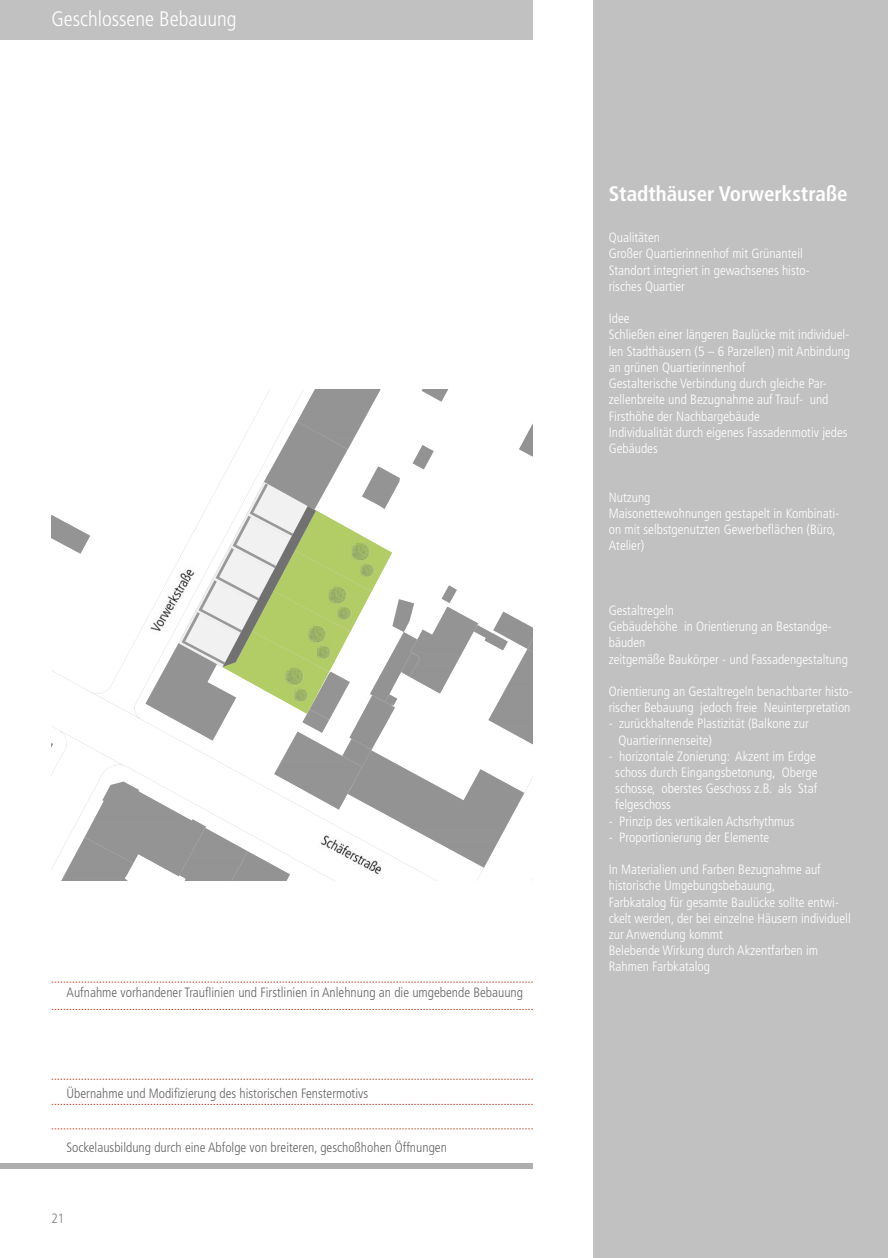
<style>
.page{position:relative;width:888px;height:1258px;background:#fff}
.page>*{position:absolute;margin:0;border:0;box-sizing:border-box;transform-origin:0 0}
.t1{font:700 condensed 21px "Frutiger";color:#fff}
.t2{font:300 condensed 21px "Frutiger";color:#fff}
.t3{font:300 condensed 13.5px/16.2px "Frutiger";color:#fff}
.t4{font:300 condensed 13.5px "Frutiger";color:#666565}
.t5{font:300 condensed 13.5px "Frutiger";color:#7b7c7c}
</style>
<div class="page">
<div style="left:0;top:1163px;width:533px;height:5px;background:#aeaeae"></div>
<div style="left:593px;top:0;width:295px;height:1258px;background:#c1c1c1"></div>
<div style="left:0;top:0;width:533px;height:40px;background:#c1c1c1"></div>
<svg style="left:51px;top:389px;width:482px;height:492px"></svg>
<svg style="left:51px;top:1128px;width:482px;height:1px"></svg>
<svg style="left:51px;top:982px;width:482px;height:1px"></svg>
<svg style="left:51px;top:1009px;width:482px;height:1px"></svg>
<svg style="left:51px;top:1104px;width:482px;height:1px"></svg>
<svg style="left:51px;top:1079px;width:482px;height:1px"></svg>
<h1 class="t2" style="left:51px;top:7px;width:187px">Geschlossene Bebauung</h1>
<p class="t4" style="left:67px;top:985px;width:458px">Aufnahme vorhandener Trauflinien und Firstlinien in Anlehnung an die umgebende Bebauung</p>
<p class="t4" style="left:67px;top:1085px;width:303px">Übernahme und Modifizierung des historischen Fenstermotivs</p>
<p class="t4" style="left:67px;top:1140px;width:382px">Sockelausbildung durch eine Abfolge von breiteren, geschoßhohen Öffnungen</p>
<p class="t5" style="left:51px;top:1211px;width:14px">21</p>
<h1 class="t1" style="left:609px;top:181px;width:241px">Stadthäuser Vorwerkstraße</h1>
<p class="t3" style="left:609px;top:230px;width:203px">Qualitäten<br>Großer Quartierinnenhof mit Grünanteil<br>Standort integriert in gewachsenes histo&shy;risches Quartier</p>
<p class="t3" style="left:609px;top:311px;width:243px">Idee<br>Schließen einer längeren Baulücke mit individuel&shy;len Stadthäusern (5 – 6 Parzellen) mit Anbindung an grünen Quartierinnenhof<br>Gestalterische Verbindung durch gleiche Par&shy;zellenbreite und Bezugnahme auf Trauf- und Firsthöhe der Nachbargebäude<br>Individualität durch eigenes Fassadenmotiv jedes Gebäudes</p>
<p class="t3" style="left:609px;top:489px;width:232px">Nutzung<br>Maisonettewohnungen gestapelt in Kombinati&shy;on mit selbstgenutzten Gewerbeflächen (Büro,<br>Atelier)</p>
<p class="t3" style="left:609px;top:602px;width:241px">Gestaltregeln<br>Gebäudehöhe in Orientierung an Bestandge&shy;bäuden<br>zeitgemäße Baukörper - und Fassadengestaltung</p>
<p class="t3" style="left:609px;top:683px;width:245px">Orientierung an Gestaltregeln benachbarter histo&shy;rischer Bebauung jedoch freie Neuinterpretation</p>
<p class="t3" style="left:618px;top:716px;width:192px;text-indent:-10px">- zurückhaltende Plastizität (Balkone zur<br>Quartierinnenseite)</p>
<p class="t3" style="left:615px;top:748px;width:204px;text-indent:-6px">- horizontale Zonierung: Akzent im Erdge schoss durch Eingangsbetonung, Oberge schosse, oberstes Geschoss z.B. als Staf felgeschoss</p>
<p class="t3" style="left:609px;top:813px;width:187px">- Prinzip des vertikalen Achsrhythmus</p>
<p class="t3" style="left:609px;top:829px;width:162px">- Proportionierung der Elemente</p>
<p class="t3" style="left:609px;top:861px;width:244px">In Materialien und Farben Bezugnahme auf historische Umgebungsbebauung,<br>Farbkatalog für gesamte Baulücke sollte entwi&shy;ckelt werden, der bei einzelne Häusern individuell zur Anwendung kommt<br>Belebende Wirkung durch Akzentfarben im Rahmen Farbkatalog</p>
</div>
